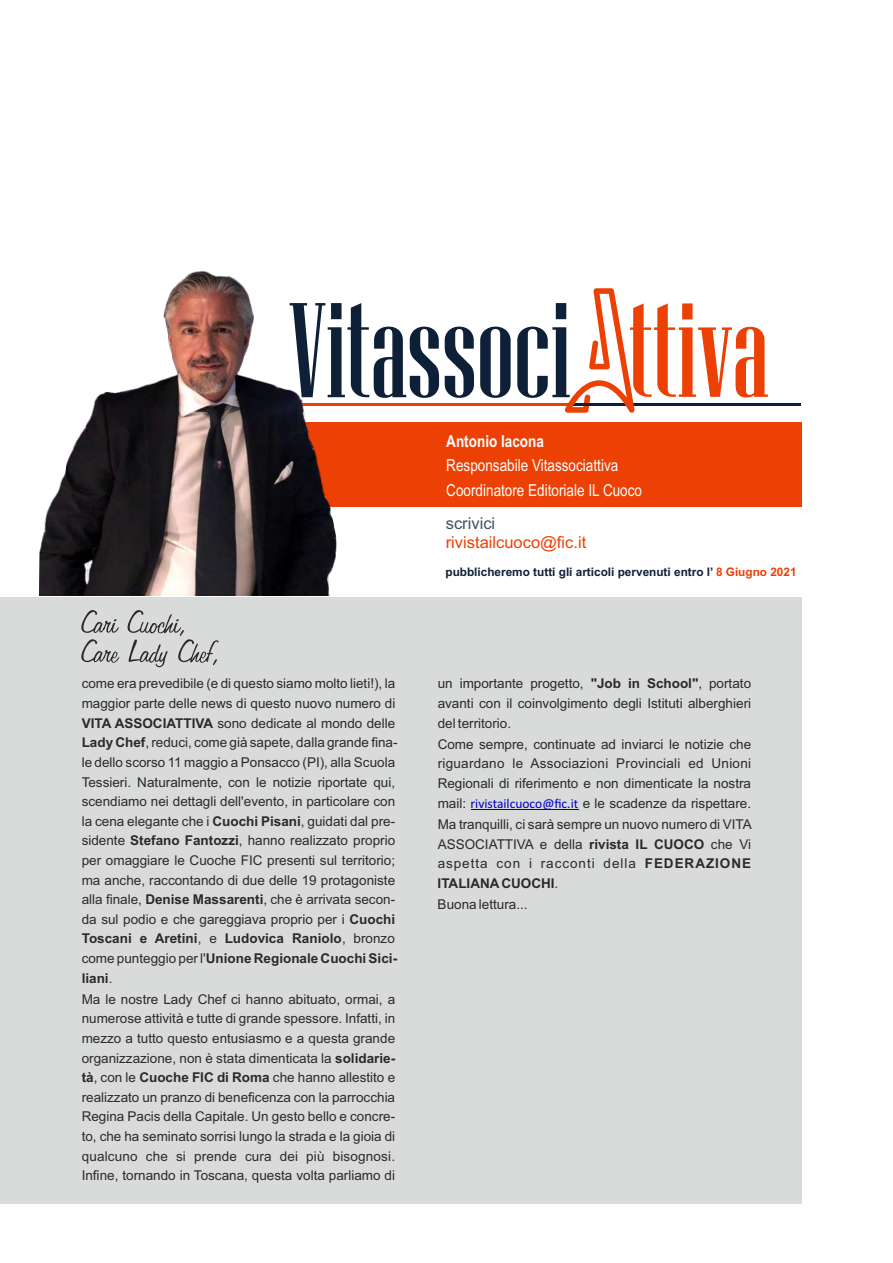
<style>
.page{position:relative;width:893px;height:1263px;background:#fff}
.page>*{position:absolute;margin:0;border:0;box-sizing:border-box;transform-origin:0 0}
.t1{font:134.55px "Niagara Solid";color:#0e2038}
.t2{font:16.5px/24.3px "Arial Narrow";color:#fefefe}
.t3{font:16.5px "Arial";color:#ed4004}
.t4{font:700 16.5px "Arial Narrow";color:#fefefe}
.t5{font:16.5px "Arial";color:#435060}
.t6{font:13.5px/19.6px "Arial";color:#2b2a29;text-align:justify}
.t7{font:700 11.85px "Arial";color:#0e2038}
.s1{font-size:133.5px;color:#ed4004}
.s2{font-weight:700}
.s3{color:#ed4004}
.s4{font-family:"Calibri";color:#0000c4}
</style>
<div class="page">
<hr style="left:567px;top:404px;width:233px;height:2px;background:#0e2038">
<hr style="left:274px;top:404px;width:294px;height:2px;background:#ed4004">
<svg style="left:565px;top:288px;width:70px;height:125px"></svg>
<div style="left:165px;top:422px;width:636px;height:85px;background:#ed4004"></div>
<img style="left:39px;top:271px;width:319px;height:325px">
<div style="left:0;top:597px;width:801px;height:606px;background:#d9dada"></div>
<hr style="left:471px;top:810px;width:107px;height:1px;background:#0000c4">
<svg style="left:81px;top:610px;width:137px;height:57px"></svg>
<h1 class="t1" style="left:289px;top:290px;width:481px">Vitassoci <span class="s1">ttiva</span></h1>
<p class="t4" style="left:446px;top:435px;width:99px">Antonio Iacona</p>
<p class="t2" style="left:446px;top:455px;width:197px">Responsabile Vitassociattiva<br>Coordinatore Editoriale IL Cuoco</p>
<p class="t6" style="left:82px;top:675px;width:317px;text-align:left">come era prevedibile (e di questo siamo molto lieti!), la maggior parte delle news di questo nuovo numero di <span class="s2">VITA ASSOCIATTIVA</span> sono dedicate al mondo delle <span class="s2">Lady Chef</span>, reduci, come già sapete, dalla grande fina&shy;le dello scorso 11 maggio a Ponsacco (PI), alla Scuola Tessieri. Naturalmente, con le notizie riportate qui, scendiamo nei dettagli dell'evento, in particolare con la cena elegante che i <span class="s2">Cuochi Pisani</span>, guidati dal pre&shy;sidente <span class="s2">Stefano Fantozzi</span>, hanno realizzato proprio per omaggiare le Cuoche FIC presenti sul territorio; ma anche, raccontando di due delle 19 protagoniste alla finale, <span class="s2">Denise Massarenti</span>, che è arrivata secon&shy;da sul podio e che gareggiava proprio per i <span class="s2">Cuochi Toscani e Aretini</span>, e <span class="s2">Ludovica Raniolo</span>, bronzo come punteggio per l'<span class="s2">Unione Regionale Cuochi Sici&shy;liani</span>.</p>
<p class="t6" style="left:82px;top:990px;width:315px">Ma le nostre Lady Chef ci hanno abituato, ormai, a numerose attività e tutte di grande spessore. Infatti, in mezzo a tutto questo entusiasmo e a questa grande organizzazione, non è stata dimenticata la <span class="s2">solidarie&shy;tà</span>, con le <span class="s2">Cuoche FIC di Roma</span> che hanno allestito e realizzato un pranzo di beneficenza con la parrocchia Regina Pacis della Capitale. Un gesto bello e concre&shy;to, che ha seminato sorrisi lungo la strada e la gioia di qualcuno che si prende cura dei più bisognosi.<br>Infine, tornando in Toscana, questa volta parliamo di</p>
<p class="t5" style="left:446px;top:517px;width:51px">scrivici</p>
<p class="t3" style="left:446px;top:535px;width:142px">rivistailcuoco@fic.it</p>
<p class="t7" style="left:445px;top:567px;width:353px">pubblicheremo tutti gli articoli pervenuti entro l’ <span class="s3">8 Giugno 2021</span></p>
<p class="t6" style="left:438px;top:675px;width:315px">un importante progetto, <span class="s2">"Job in School"</span>, portato avanti con il coinvolgimento degli Istituti alberghieri del territorio.</p>
<p class="t6" style="left:438px;top:735px;width:316px">Come sempre, continuate ad inviarci le notizie che riguardano le Associazioni Provinciali ed Unioni Regionali di riferimento e non dimenticate la nostra mail: <span class="s4">rivistailcuoco@fic.it</span> e le scadenze da rispettare.<br>Ma tranquilli, ci sarà sempre un nuovo numero di VITA ASSOCIATTIVA e della <span class="s2">rivista IL CUOCO</span> che Vi aspetta con i racconti della <span class="s2">FEDERAZIONE ITALIANACUOCHI</span>.</p>
<p class="t6" style="left:438px;top:896px;width:92px">Buona lettura...</p>
</div>
